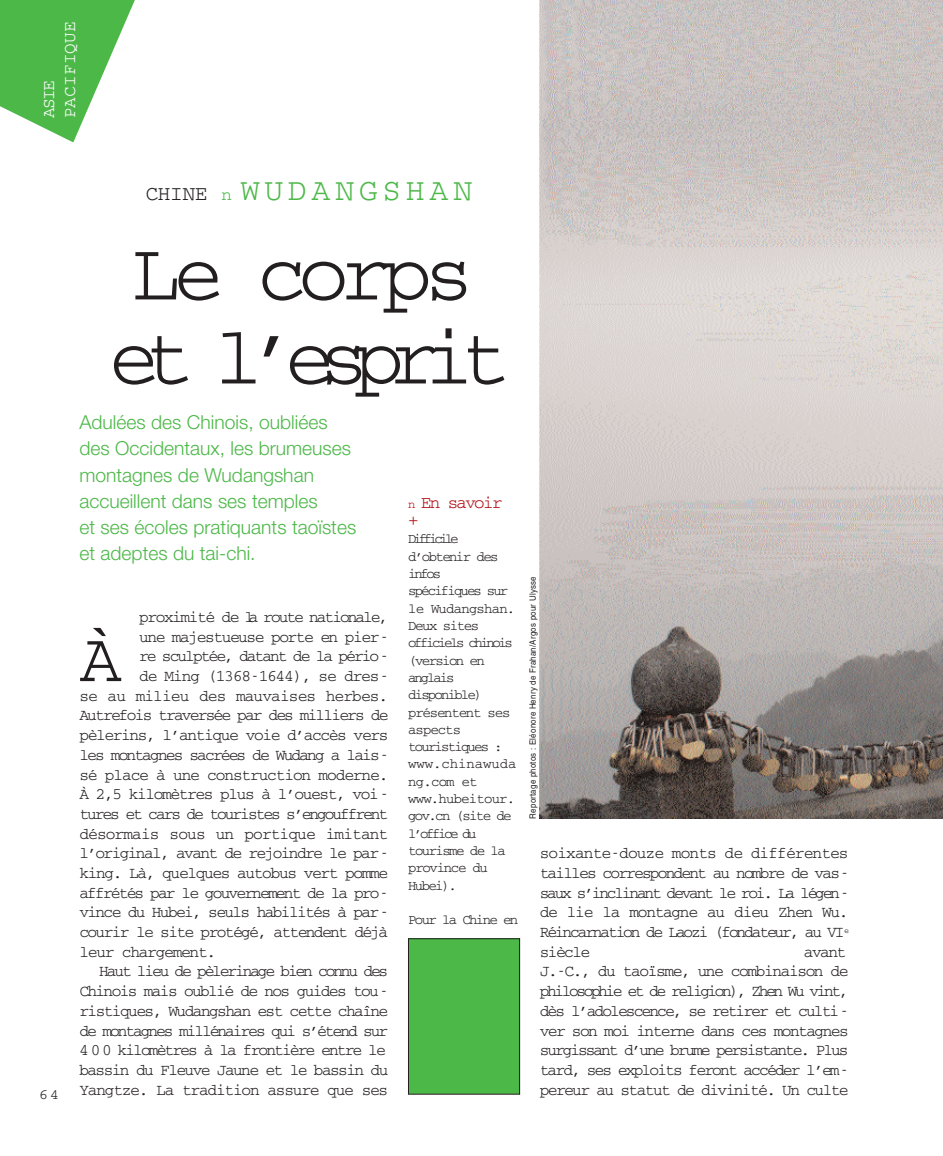
<style>
.page{position:relative;width:943px;height:1156px;background:#fff}
.page>*{position:absolute;margin:0;border:0;box-sizing:border-box;transform-origin:0 0}
.t1{font:84px/84px "Courier";letter-spacing:-.18em;color:#231f20}
.t2{font:70.88px "Courier";color:#231f20}
.t3{font:31.5px "Courier";letter-spacing:.15em;color:#4cb848}
.t4{font:300 19.25px/26.2px "Helvetica Neue";color:#4cb848}
.t5{font:17.5px/21px "Courier";letter-spacing:.015em;color:#fff}
.t6{font:17.5px/17.5px "Courier";letter-spacing:-.095em;color:#b00d15}
.t7{font:16.1px/19.8px "Courier";letter-spacing:-.1em;color:#231f20;text-align:justify}
.t8{font:16.1px "Courier";letter-spacing:-.125em;color:#231f20}
.t9{font:16.1px "Courier";letter-spacing:-.055em;color:#231f20}
.t10{font:16.1px "Courier";letter-spacing:-.07em;color:#231f20}
.t11{font:16.1px "Courier";letter-spacing:-.075em;color:#231f20}
.t12{font:16.1px "Courier";letter-spacing:-.13em;color:#231f20}
.t13{font:16.1px "Courier";letter-spacing:-.12em;color:#231f20}
.t14{font:14px/17.3px "Courier";letter-spacing:-.115em;color:#231f20}
.t15{font:14px "Courier";letter-spacing:-.115em;color:#231f20;scale:1.1 1}
.t16{font:8.75px "Helvetica";letter-spacing:.03em;color:#231f20;scale:.9 1}
.s1{font-size:21px;color:#231f20}
.s2{font-size:17.5px}
.s3{font-size:12.25px}
</style>
<div class="page">
<div style="left:408px;top:939px;width:111px;height:155px;background:#4cb848"></div>
<div style="left:408px;top:938px;width:112px;height:156px;border:1px solid #231f20"></div>
<img style="left:539px;top:0;width:404px;height:819px">
<svg style="left:0;top:0;width:135px;height:142px"></svg>
<p class="t5" style="left:40px;top:118px;width:98px;rotate:-90deg">ASIE<br>PACIFIQUE</p>
<h3 class="t3" style="left:146px;top:180px;width:328px"><span class="s1">CHINE</span> <span class="s2">n</span> WUDANGSHAN</h3>
<h1 class="t1" style="left:108px;top:237px;width:403px">Le corps et l’esprit</h1>
<p class="t4" style="left:79px;top:409px;width:278px">Adulées des Chinois, oubliées des Occidentaux, les brumeuses montagnes de Wudangshan accueillent dans ses temples<br>et ses écoles pratiquants taoïstes et adeptes du tai-chi.</p>
<p class="t6" style="left:408px;top:495px;width:96px"><span class="s3">n</span> En savoir +</p>
<p class="t14" style="left:408px;top:531px;width:110px">Difficile d’obtenir des infos spécifiques sur le Wudangshan.<br>Deux sites officiels chinois (version en anglais disponible) présentent ses aspects touristiques : www.chinawuda ng.com et www.hubeitour. gov.cn (site de l’office du tourisme de la province du<br>Hubei).</p>
<p class="t14" style="left:408px;top:912px;width:111px">Pour la Chine en</p>
<p class="t16" style="left:529px;top:818px;width:270px;rotate:-90deg">Reportage photos : Eléonore Henry de Frahan/Argos pour Ulysse</p>
<p class="t8" style="left:139px;top:612px;width:251px">proximité de la route nationale,</p>
<p class="t7" style="left:139px;top:628px;width:251px">une majestueuse porte en pier-</p>
<p class="t13" style="left:139px;top:651px;width:251px">re sculptée, datant de la pério-</p>
<p class="t10" style="left:139px;top:671px;width:251px">de Ming (1368-1644), se dres-</p>
<p class="t9" style="left:79px;top:691px;width:310px">se au milieu des mauvaises herbes.</p>
<p class="t7" style="left:79px;top:707px;width:310px">Autrefois traversée par des milliers de</p>
<p class="t7" style="left:79px;top:726px;width:310px">pèlerins, l’antique voie d’accès vers</p>
<p class="t7" style="left:79px;top:746px;width:311px">les montagnes sacrées de Wudang a lais-</p>
<p class="t10" style="left:79px;top:769px;width:310px">sé place à une construction moderne.</p>
<p class="t7" style="left:79px;top:785px;width:311px">À 2,5 kilomètres plus à l’ouest, voi-</p>
<p class="t8" style="left:79px;top:809px;width:310px">tures et cars de touristes s’engouffrent</p>
<p class="t9" style="left:79px;top:828px;width:310px">désormais sous un portique imitant</p>
<p class="t7" style="left:79px;top:844px;width:311px">l’original, avant de rejoindre le par-</p>
<p class="t7" style="left:79px;top:864px;width:310px">king. Là, quelques autobus vert pomme</p>
<p class="t7" style="left:79px;top:884px;width:311px">affrétés par le gouvernement de la pro-</p>
<p class="t7" style="left:79px;top:903px;width:311px">vince du Hubei, seuls habilités à par-</p>
<p class="t7" style="left:79px;top:923px;width:310px">courir le site protégé, attendent déjà</p>
<p class="t11" style="left:79px;top:947px;width:138px">leur chargement.</p>
<p class="t12" style="left:99px;top:966px;width:290px">Haut lieu de pèlerinage bien connu des</p>
<p class="t7" style="left:79px;top:982px;width:311px">Chinois mais oublié de nos guides tou-</p>
<p class="t7" style="left:79px;top:1002px;width:310px">ristiques, Wudangshan est cette chaîne</p>
<p class="t8" style="left:79px;top:1025px;width:310px">de montagnes millénaires qui s’étend sur</p>
<p class="t7" style="left:79px;top:1041px;width:308px">4 0 0 kilomètres à la frontière entre le</p>
<p class="t7" style="left:79px;top:1061px;width:310px">bassin du Fleuve Jaune et le bassin du</p>
<p class="t11" style="left:79px;top:1084px;width:310px">Yangtze. La tradition assure que ses</p>
<h2 class="t2" style="left:79px;top:636px;width:44px">À</h2>
<p class="t7" style="left:539px;top:844px;width:311px">soixante-douze monts de différentes tailles correspondent au nombre de vas&shy;saux s’inclinant devant le roi. La légen&shy;de lie la montagne au dieu Zhen Wu.<br>Réincarnation de Laozi (fondateur, au VI<sup>e </sup>siècle</p>
<p class="t7" style="left:539px;top:943px;width:311px;text-align:left;text-indent:264px">avant J.-C., du taoïsme, une combinaison de philosophie et de religion), Zhen Wu vint, dès l’adolescence, se retirer et culti&shy;ver son moi interne dans ces montagnes surgissant d’une brume persistante. Plus tard, ses exploits feront accéder l’em-</p>
<p class="t15" style="left:39px;top:1090px;width:20px">64</p>
<p class="t7" style="left:539px;top:1081px;width:310px">pereur au statut de divinité. Un culte</p>
</div>
